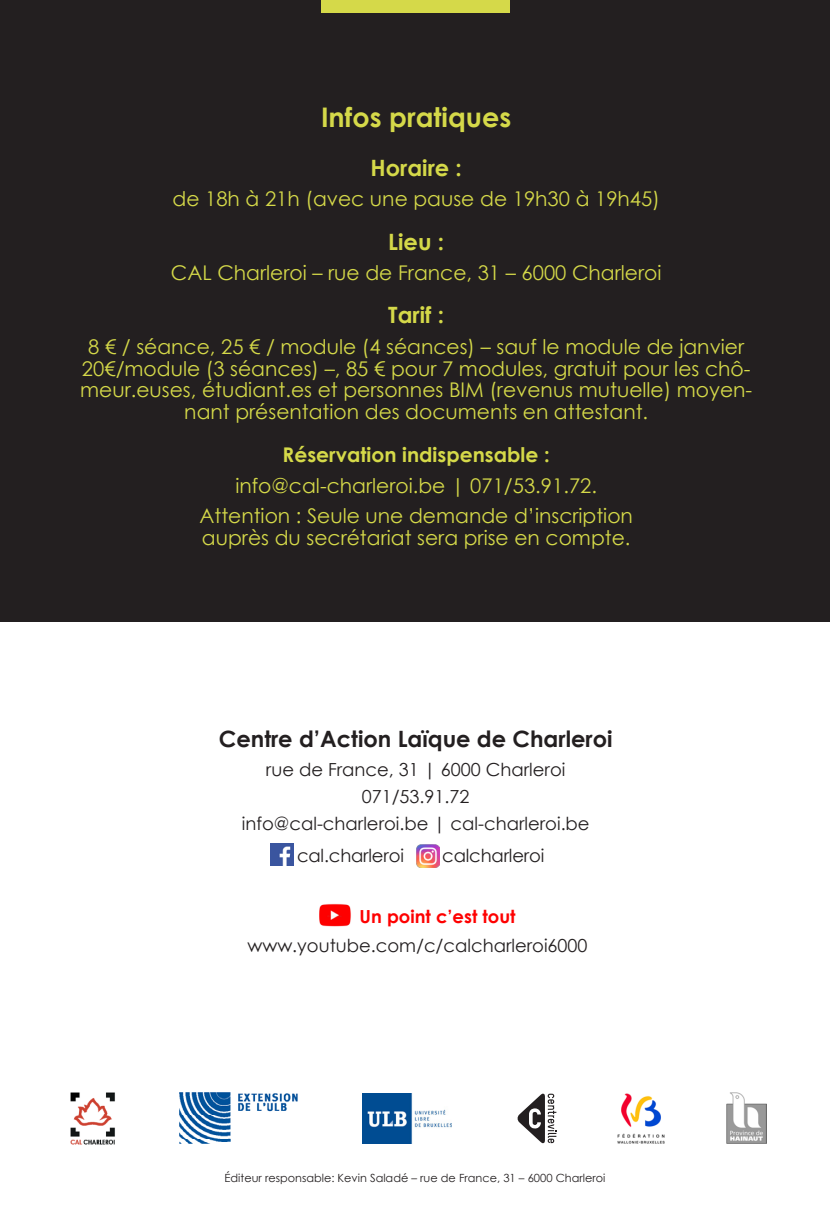
<style>
.page{position:relative;width:830px;height:1212px;background:#fff}
.page>*{position:absolute;margin:0;border:0;box-sizing:border-box;transform-origin:0 0}
.t1{font:700 27px "Century Gothic";color:#d5d949}
.t2{font:700 22.5px "Century Gothic";color:#231f20}
.t3{font:700 22.5px "Century Gothic";color:#d5d949}
.t4{font:20.25px/21.6px "Century Gothic";color:#d5d949;text-align:center}
.t5{font:700 20.25px "Century Gothic";color:#d5d949}
.t6{font:18px "Century Gothic";color:#231f20}
.t7{font:700 18px "Century Gothic";color:#fe0000}
.t8{font:11.25px "Century Gothic";color:#231f20}
</style>
<div class="page">
<div style="left:0;top:0;width:829px;height:622px;background:#231f20"></div>
<img style="left:271px;top:843px;width:22px;height:22px">
<img style="left:416px;top:845px;width:23px;height:22px">
<div style="left:321px;top:0;width:189px;height:13px;background:#d5d949"></div>
<img style="left:617px;top:1093px;width:48px;height:51px">
<img style="left:179px;top:1092px;width:119px;height:52px">
<img style="left:70px;top:1092px;width:45px;height:53px">
<img style="left:362px;top:1093px;width:89px;height:50px">
<img style="left:726px;top:1093px;width:39px;height:51px">
<svg style="left:517px;top:1093px;width:39px;height:50px"></svg>
<img style="left:319px;top:903px;width:32px;height:24px">
<p class="t1" style="left:321px;top:97px;width:192px">Infos pratiques</p>
<p class="t3" style="left:370px;top:150px;width:93px">Horaire :</p>
<p class="t4" style="left:172px;top:188px;width:488px">de 18h à 21h (avec une pause de 19h30 à 19h45)</p>
<p class="t3" style="left:388px;top:224px;width:57px">Lieu :</p>
<p class="t4" style="left:171px;top:262px;width:492px">CAL Charleroi – rue de France, 31 – 6000 Charleroi</p>
<p class="t3" style="left:388px;top:298px;width:57px">Tarif :</p>
<p class="t4" style="left:80px;top:335px;width:673px">8 € / séance, 25 € / module (4 séances) – sauf le module de janvier 20€/module (3 séances) –, 85 € pour 7 modules, gratuit pour les chô&shy;meur.euses, étudiant.es et personnes BIM (revenus mutuelle) moyen&shy;nant présentation des documents en attestant.</p>
<p class="t5" style="left:282px;top:439px;width:268px">Réservation indispensable :</p>
<p class="t4" style="left:235px;top:474px;width:363px">info@cal-charleroi.be | 071/53.91.72.</p>
<p class="t4" style="left:199px;top:505px;width:435px">Attention : Seule une demande d’inscription</p>
<p class="t4" style="left:202px;top:526px;width:430px">auprès du secrétariat sera prise en compte.</p>
<p class="t2" style="left:219px;top:721px;width:395px">Centre d’Action Laïque de Charleroi</p>
<p class="t6" style="left:266px;top:757px;width:301px">rue de France, 31 | 6000 Charleroi</p>
<p class="t6" style="left:361px;top:784px;width:109px">071/53.91.72</p>
<p class="t6" style="left:242px;top:811px;width:349px">info@cal-charleroi.be | cal-charleroi.be</p>
<p class="t6" style="left:297px;top:842px;width:108px">cal.charleroi</p>
<p class="t6" style="left:442px;top:842px;width:104px">calcharleroi</p>
<p class="t7" style="left:359px;top:902px;width:157px">Un point c’est tout</p>
<p class="t6" style="left:247px;top:933px;width:341px">www.youtube.com/c/calcharleroi6000</p>
<p class="t8" style="left:224px;top:1170px;width:382px">Éditeur responsable: Kevin Saladé – rue de France, 31 – 6000 Charleroi</p>
</div>
